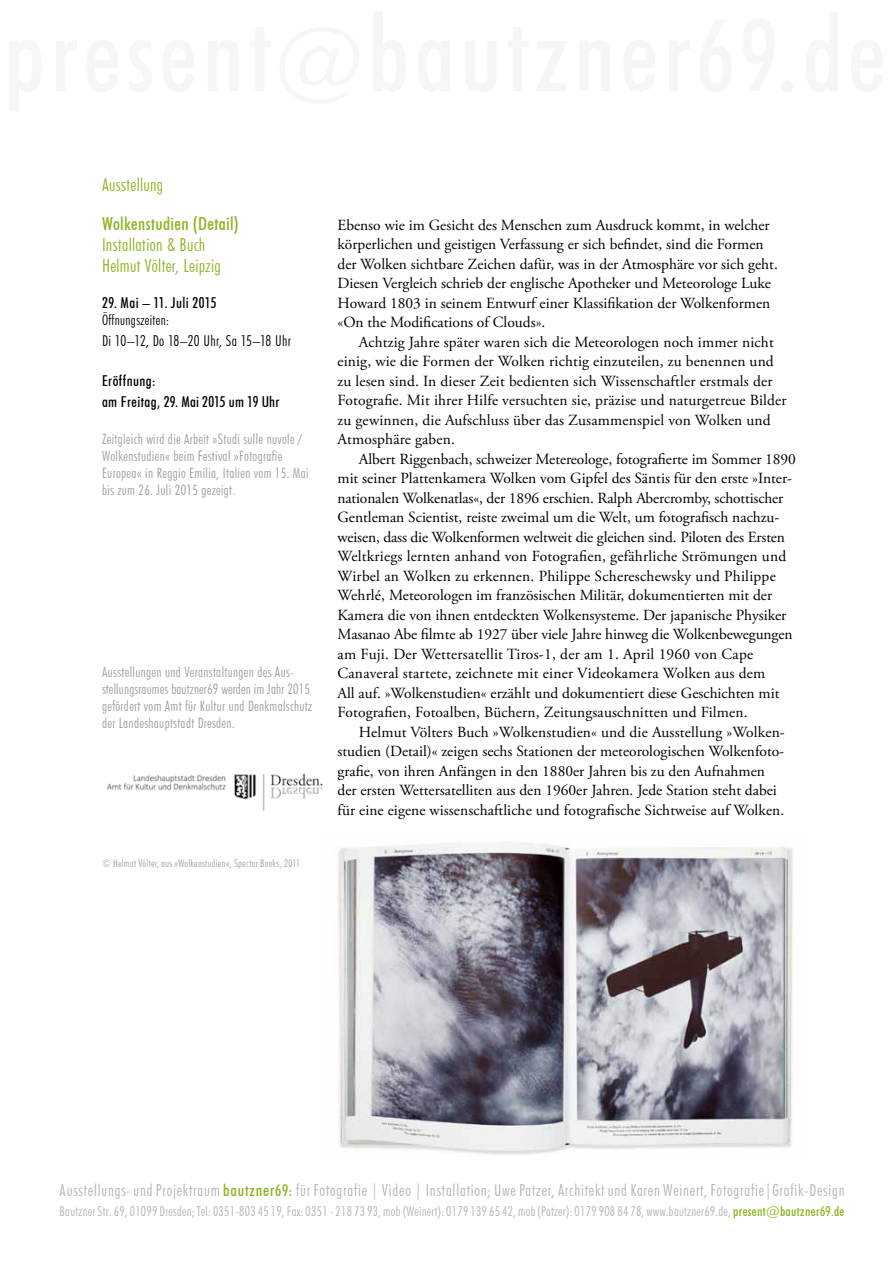
<style>
.page{position:relative;width:893px;height:1263px;background:#fff}
.page>*{position:absolute;margin:0;border:0;box-sizing:border-box;transform-origin:0 0}
.t1{font:300 condensed 18px/21px "Futura BT";letter-spacing:.02em;color:#89b31c}
.t2{font:500 condensed 18px "Futura BT";letter-spacing:.02em;color:#89b31c}
.t3{font:300 condensed 16.5px "Futura BT";letter-spacing:.05em;color:#b1b2b3}
.t4{font:15.45px/19.5px "Adobe Garamond Pro";color:#000}
.t5{font:500 condensed 15px/21px "Futura BT";letter-spacing:.025em;color:#000}
.t6{font:300 condensed 15px "Futura BT";letter-spacing:.015em;color:#000}
.t7{font:300 condensed 14.25px/17.1px "Futura BT";letter-spacing:.025em;color:#9c9d9d}
.t8{font:300 condensed 14.25px "Futura BT";letter-spacing:.025em;color:#000}
.t9{font:300 condensed 13.5px "Futura BT";letter-spacing:.025em;color:#b1b2b3}
.t10{font:300 condensed 10.5px "Futura BT";letter-spacing:.03em;color:#9c9d9d}
.s1{font-weight:500;color:#89b31c}
.s2{font-weight:500;font-size:16.05px;color:#89b31c}
</style>
<div class="page">
<img style="left:106px;top:773px;width:217px;height:39px">
<img style="left:338px;top:843px;width:455px;height:312px">
<p class="t1" style="left:102px;top:173px;width:63px">Ausstellung</p>
<p class="t2" style="left:102px;top:212px;width:138px">Wolkenstudien (Detail)</p>
<p class="t1" style="left:102px;top:233px;width:120px">Installation &amp; Buch<br>Helmut Völter, Leipzig</p>
<p class="t5" style="left:102px;top:292px;width:116px">29. Mai – 11. Juli 2015</p>
<p class="t8" style="left:102px;top:311px;width:68px">Öffnungszeiten:</p>
<p class="t6" style="left:102px;top:331px;width:190px">Di 10–12, Do 18–20 Uhr, Sa 15–18 Uhr</p>
<p class="t5" style="left:102px;top:370px;width:179px">Eröffnung:<br>am Freitag, 29. Mai 2015 um 19 Uhr</p>
<p class="t7" style="left:102px;top:430px;width:208px">Zeitgleich wird die Arbeit »Studi sulle nuvole / Wolkenstudien« beim Festival »Fotografie Europea« in Reggio Emilia, Italien vom 15. Mai bis zum 26. Juli 2015 gezeigt.</p>
<p class="t7" style="left:102px;top:663px;width:212px">Ausstellungen und Veranstaltungen des Aus&shy;stellungsraumes bautzner69 werden im Jahr 2015 gefördert vom Amt für Kultur und Denkmalschutz der Landeshauptstadt Dresden.</p>
<p class="t10" style="left:102px;top:857px;width:200px">© Helmut Völter, aus »Wolkenstudien«, Spector Books, 2011</p>
<p class="t4" style="left:338px;top:215px;width:442px">Ebenso wie im Gesicht des Menschen zum Ausdruck kommt, in welcher körperlichen und geistigen Verfassung er sich befindet, sind die Formen der Wolken sichtbare Zeichen dafür, was in der Atmosphäre vor sich geht.<br>Diesen Vergleich schrieb der englische Apotheker und Meteorologe Luke Howard 1803 in seinem Entwurf einer Klassifikation der Wolkenformen «On the Modifications of Clouds».</p>
<p class="t4" style="left:338px;top:332px;width:451px;text-indent:21px">Achtzig Jahre später waren sich die Meteorologen noch immer nicht einig, wie die Formen der Wolken richtig einzuteilen, zu benennen und zu lesen sind. In dieser Zeit bedienten sich Wissenschaftler erstmals der Fotografie. Mit ihrer Hilfe versuchten sie, präzise und naturgetreue Bilder zu gewinnen, die Aufschluss über das Zusammenspiel von Wolken und Atmosphäre gaben.</p>
<p class="t4" style="left:338px;top:449px;width:460px;text-indent:21px">Albert Riggenbach, schweizer Metereologe, fotografierte im Sommer 1890 mit seiner Plattenkamera Wolken vom Gipfel des Säntis für den erste »Inter&shy;nationalen Wolkenatlas«, der 1896 erschien. Ralph Abercromby, schottischer Gentleman Scientist, reiste zweimal um die Welt, um fotografisch nachzu&shy;weisen, dass die Wolkenformen weltweit die gleichen sind. Piloten des Ersten Weltkriegs lernten anhand von Fotografien, gefährliche Strömungen und Wirbel an Wolken zu erkennen. Philippe Schereschewsky und Philippe Wehrlé, Meteorologen im französischen Militär, dokumentierten mit der Kamera die von ihnen entdeckten Wolkensysteme. Der japanische Physiker Masanao Abe filmte ab 1927 über viele Jahre hinweg die Wolkenbewegungen am Fuji. Der Wettersatellit Tiros-1, der am 1. April 1960 von Cape Canaveral startete, zeichnete mit einer Videokamera Wolken aus dem<br>All auf. »Wolkenstudien« erzählt und dokumentiert diese Geschichten mit Fotografien, Fotoalben, Büchern, Zeitungsauschnitten und Filmen.</p>
<p class="t4" style="left:338px;top:722px;width:449px;text-indent:21px">Helmut Völters Buch »Wolkenstudien« und die Ausstellung »Wolken&shy;studien (Detail)« zeigen sechs Stationen der meteorologischen Wolkenfoto&shy;grafie, von ihren Anfängen in den 1880er Jahren bis zu den Aufnahmen der ersten Wettersatelliten aus den 1960er Jahren. Jede Station steht dabei für eine eigene wissenschaftliche und fotografische Sichtweise auf Wolken.</p>
<p class="t3" style="left:60px;top:1180px;width:787px">Ausstellungs- und Projektraum <span class="s1">bautzner</span><span class="s2">69</span><span class="s1">:</span> für Fotografie | Video | Installation; Uwe Patzer, Architekt und Karen Weinert, Fotografie|Grafik-Design</p>
<p class="t9" style="left:60px;top:1203px;width:786px">Bautzner Str. 69, 01099 Dresden; Tel: 0351-803 45 19, Fax: 0351 - 218 73 93, mob (Weinert): 0179 139 65 42, mob (Patzer): 0179 908 84 78, www.bautzner69.de,<span class="s1">present@bautzner69.de</span></p>
</div>
